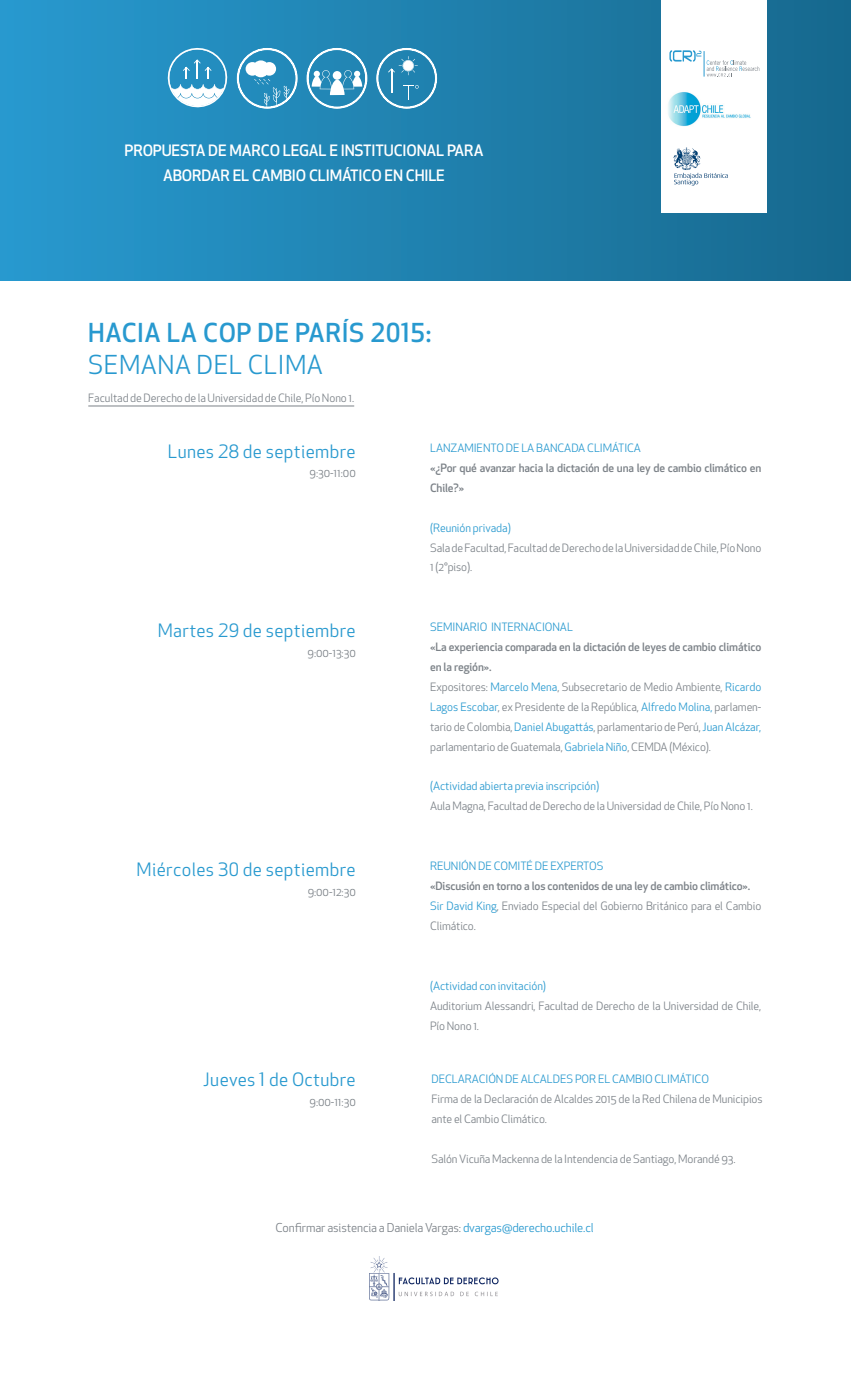
<style>
.page{position:relative;width:851px;height:1382px;background:#fff}
.page>*{position:absolute;margin:0;border:0;box-sizing:border-box;transform-origin:0 0}
.t1{font:500 25.5px/32.2px "Apex New";letter-spacing:.02em;color:#2899cf}
.t2{font:18px "Apex New";letter-spacing:.02em;color:#2899cf}
.t3{font:500 15.3px "Apex New";letter-spacing:-.01em;color:#fff}
.t4{font:12px "Apex New";letter-spacing:-.01em;color:#7c8288}
.t5{font:11.25px/19.9px "Apex New";letter-spacing:-.01em;color:#7c8288}
.t6{font:500 11.25px/19.9px "Apex New";letter-spacing:-.01em;color:#7c8288}
.t7{font:11.25px "Apex New";letter-spacing:-.005em;color:#2899cf}
.s1{font-weight:400}
.s2{color:#2899cf}
</style>
<div class="page">
<hr style="left:88px;top:406px;width:266px;height:1px;background:#7c8288">
<img style="left:369px;top:1256px;width:130px;height:44px">
<div style="left:0;top:0;width:850px;height:281px;background:linear-gradient(to right,#2799cf,#1a6a8f)"></div>
<svg style="left:164px;top:42px;width:134px;height:71px"></svg>
<svg style="left:306px;top:47px;width:62px;height:62px"></svg>
<svg style="left:375px;top:47px;width:63px;height:62px;background:#4295bc"></svg>
<div style="left:661px;top:0;width:106px;height:212px;background:#fff"></div>
<img style="left:673px;top:147px;width:55px;height:39px">
<img style="left:668px;top:92px;width:83px;height:34px">
<svg style="left:669px;top:50px;width:90px;height:27px"></svg>
<p class="t3" style="left:125px;top:141px;width:360px">PROPUESTA DE MARCO LEGAL E INSTITUCIONAL PARA</p>
<p class="t3" style="left:163px;top:165px;width:283px">ABORDAR EL CAMBIO CLIMÁTICO EN CHILE</p>
<p class="t1" style="left:88px;top:316px;width:344px">HACIA LA COP DE PARÍS 2015:<br><span class="s1">SEMANA DEL CLIMA</span></p>
<p class="t5" style="left:88px;top:388px;width:267px">Facultad de Derecho de la Universidad de Chile, Pío Nono 1.</p>
<p class="t2" style="left:168px;top:440px;width:189px">Lunes 28 de septiembre</p>
<p class="t5" style="left:309px;top:463px;width:48px">9:30-11:00</p>
<p class="t7" style="left:430px;top:441px;width:212px">LANZAMIENTO DE LA BANCADA CLIMÁTICA</p>
<p class="t6" style="left:430px;top:458px;width:332px">«¿Por qué avanzar hacia la dictación de una ley de cambio climático en<br>Chile?»</p>
<p class="t7" style="left:430px;top:520px;width:82px">(Reunión privada)</p>
<p class="t5" style="left:430px;top:538px;width:333px">Sala de Facultad, Facultad de Derecho de la Universidad de Chile, Pío Nono<br>1 (2°piso).</p>
<p class="t2" style="left:158px;top:619px;width:200px">Martes 29 de septiembre</p>
<p class="t5" style="left:307px;top:643px;width:50px">9:00-13:30</p>
<p class="t7" style="left:430px;top:620px;width:144px">SEMINARIO INTERNACIONAL</p>
<p class="t6" style="left:430px;top:637px;width:332px">«La experiencia comparada en la dictación de leyes de cambio climático en la región».</p>
<p class="t5" style="left:430px;top:677px;width:332px;text-align:justify">Expositores: <span class="s2">Marcelo Mena</span>, Subsecretario de Medio Ambiente, <span class="s2">Ricardo Lagos Escobar</span>, ex Presidente de la República, <span class="s2">Alfredo Molina,</span> parlamen&shy;tario de Colombia, <span class="s2">Daniel Abugattás</span>, parlamentario de Perú, <span class="s2">Juan Alcázar, </span>parlamentario de Guatemala, <span class="s2">Gabriela Niño</span>, CEMDA (México).</p>
<p class="t7" style="left:430px;top:779px;width:170px">(Actividad abierta previa inscripción)</p>
<p class="t5" style="left:430px;top:796px;width:324px">Aula Magna, Facultad de Derecho de la Universidad de Chile, Pío Nono 1.</p>
<p class="t2" style="left:136px;top:858px;width:221px">Miércoles 30 de septiembre</p>
<p class="t5" style="left:308px;top:882px;width:50px">9:00-12:30</p>
<p class="t7" style="left:430px;top:859px;width:175px">REUNIÓN DE COMITÉ DE EXPERTOS</p>
<p class="t6" style="left:430px;top:876px;width:322px">«Discusión en torno a los contenidos de una ley de cambio climático».</p>
<p class="t5" style="left:430px;top:896px;width:332px"><span class="s2">Sir David King</span>, Enviado Especial del Gobierno Británico para el Cambio<br>Climático.</p>
<p class="t7" style="left:430px;top:979px;width:117px">(Actividad con invitación)</p>
<p class="t5" style="left:430px;top:996px;width:333px">Auditorium Alessandri, Facultad de Derecho de la Universidad de Chile,<br>Pío Nono 1.</p>
<p class="t2" style="left:203px;top:1068px;width:154px">Jueves 1 de Octubre</p>
<p class="t5" style="left:309px;top:1092px;width:48px">9:00-11:30</p>
<p class="t7" style="left:431px;top:1072px;width:279px">DECLARACIÓN DE ALCALDES POR EL CAMBIO CLIMÁTICO</p>
<p class="t5" style="left:431px;top:1089px;width:332px">Firma de la Declaración de Alcaldes 2015 de la Red Chilena de Municipios ante el Cambio Climático.</p>
<p class="t5" style="left:431px;top:1149px;width:305px">Salón Vicuña Mackenna de la Intendencia de Santiago, Morandé 93.</p>
<p class="t4" style="left:275px;top:1220px;width:320px">Confirmar asistencia a Daniela Vargas: <span class="s2">dvargas@derecho.uchile.cl</span></p>
</div>
